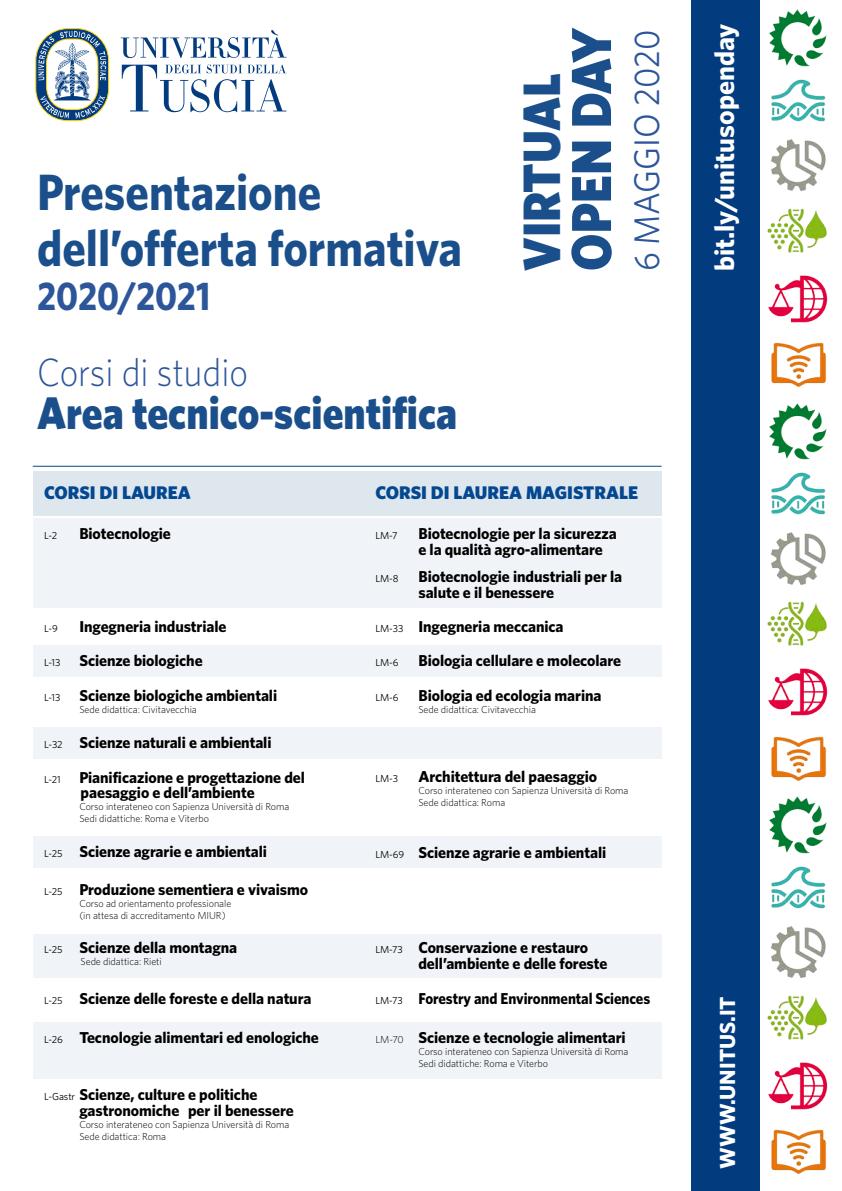
<style>
.page{position:relative;width:842px;height:1191px;background:#fff}
.page>*{position:absolute;margin:0;border:0;box-sizing:border-box;transform-origin:0 0}
.t1{font:900 56.5px "Whitney";color:#1b4f8b;scale:.91 1}
.t2{font:900 52.8px "Whitney";color:#1b4f8b;scale:.91 1}
.t3{font:700 51.1px/55.8px "Whitney";color:#1b4f8b;scale:.91 1}
.t4{font:900 45.7px "Whitney";color:#1b4f8b;scale:.9 1}
.t5{font:700 40.2px "Whitney";color:#2d569a;scale:.86 1}
.t6{font:300 39.4px "Whitney";color:#2d569a;scale:.91 1}
.t7{font:35.6px "Whitney";color:#2d569a;scale:.93 1}
.t8{font:700 27.7px "Whitney";color:#fff}
.t9{font:700 21.9px "Whitney";color:#fff}
.t10{font:900 18.3px "Whitney";color:#034890}
.t11{font:700 15.8px/15.8px "Whitney";letter-spacing:-.005em;color:#000}
.t12{font:700 15.8px "Whitney";letter-spacing:-.005em;color:#000;scale:.94 1}
.t13{font:300 10.2px/12px "Whitney";letter-spacing:-.005em;color:#000}
.t14{font:10.2px "Whitney";color:#000}
.s1{font-weight:400;font-size:10.2px}
.s2{font-weight:300;font-size:10.2px}
</style>
<div class="page">
<div style="left:691px;top:0;width:69px;height:1191px;background:#023b7e"></div>
<img style="left:769px;top:10px;width:58px;height:57px">
<img style="left:771px;top:79px;width:55px;height:43px">
<img style="left:771px;top:139px;width:55px;height:52px">
<img style="left:767px;top:208px;width:60px;height:45px">
<img style="left:768px;top:275px;width:60px;height:48px">
<img style="left:771px;top:342px;width:56px;height:46px">
<img style="left:769px;top:403px;width:58px;height:57px">
<img style="left:771px;top:472px;width:55px;height:43px">
<img style="left:771px;top:532px;width:55px;height:53px">
<img style="left:767px;top:601px;width:60px;height:45px">
<img style="left:768px;top:668px;width:60px;height:48px">
<img style="left:771px;top:736px;width:56px;height:46px">
<img style="left:769px;top:796px;width:58px;height:58px">
<img style="left:771px;top:866px;width:55px;height:43px">
<img style="left:771px;top:926px;width:55px;height:52px">
<img style="left:767px;top:995px;width:60px;height:45px">
<img style="left:768px;top:1062px;width:60px;height:48px">
<img style="left:771px;top:1129px;width:56px;height:46px">
<svg style="left:35px;top:28px;width:252px;height:94px"></svg>
<div style="left:33px;top:471px;width:629px;height:44px;background:#dee6ee"></div>
<div style="left:33px;top:726px;width:629px;height:32px;background:#f0f3f7"></div>
<div style="left:33px;top:518px;width:629px;height:90px;background:#f0f3f7"></div>
<div style="left:33px;top:645px;width:629px;height:31px;background:#f0f3f7"></div>
<div style="left:33px;top:836px;width:629px;height:32px;background:#f0f3f7"></div>
<div style="left:33px;top:934px;width:629px;height:43px;background:#f0f3f7"></div>
<div style="left:33px;top:1022px;width:629px;height:57px;background:#f0f3f7"></div>
<hr style="left:33px;top:466px;width:629px;height:1px;background:#034890">
<h3 class="t3" style="left:37px;top:163px;width:469px">Presentazione dell’offerta formativa</h3>
<h3 class="t5" style="left:37px;top:271px;width:203px">2020/2021</h3>
<h3 class="t6" style="left:37px;top:349px;width:233px">Corsi di studio</h3>
<h3 class="t4" style="left:37px;top:385px;width:468px">Area tecnico-scientifica</h3>
<h2 class="t2" style="left:509px;top:271px;width:218px;rotate:-90deg">VIRTUAL</h2>
<h1 class="t1" style="left:557px;top:271px;width:269px;rotate:-90deg">OPEN DAY</h1>
<h3 class="t7" style="left:626px;top:271px;width:261px;rotate:-90deg">6 MAGGIO 2020</h3>
<h3 class="t8" style="left:708px;top:271px;width:249px;rotate:-90deg">bit.ly/unitusopenday</h3>
<p class="t10" style="left:44px;top:481px;width:148px">CORSI DI LAUREA</p>
<p class="t14" style="left:44px;top:530px;width:15px">L-2</p>
<p class="t11" style="left:79px;top:525px;width:93px">Biotecnologie</p>
<p class="t11" style="left:44px;top:608px;width:235px;line-height:34.7px;text-indent:35px">Ingegneria industriale<br><span class="s1">L-13</span> Scienze biologiche<br><span class="s1">L-13</span> Scienze biologiche ambientali</p>
<p class="t13" style="left:79px;top:703px;width:119px">Sede didattica: Civitavecchia</p>
<p class="t11" style="left:44px;top:724px;width:262px;line-height:34.7px"><span class="s1">L-32</span> Scienze naturali e ambientali<br><span class="s1">L-21</span> Pianificazione e progettazione del</p>
<p class="t11" style="left:81px;top:784px;width:175px">paesaggio e dell’ambiente</p>
<p class="t13" style="left:79px;top:800px;width:212px">Corso interateneo con Sapienza Università di Roma<br>Sedi didattiche: Roma e Viterbo</p>
<p class="t11" style="left:44px;top:843px;width:224px"><span class="s1">L-25</span> Scienze agrarie e ambientali</p>
<p class="t11" style="left:44px;top:881px;width:265px"><span class="s1">L-25</span> Produzione sementiera e vivaismo</p>
<p class="t13" style="left:79px;top:897px;width:153px">Corso ad orientamento professionale (in attesa di accreditamento MIUR)</p>
<p class="t11" style="left:44px;top:939px;width:195px"><span class="s1">L-25</span> Scienze della montagna</p>
<p class="t13" style="left:81px;top:955px;width:83px">Sede didattica: Rieti</p>
<p class="t11" style="left:44px;top:990px;width:269px"><span class="s1">L-25</span> Scienze delle foreste e della natura</p>
<p class="t11" style="left:44px;top:1029px;width:276px"><span class="s1">L-26</span> Tecnologie alimentari ed enologiche</p>
<p class="t14" style="left:44px;top:622px;width:15px">L-9</p>
<p class="t11" style="left:79px;top:1086px;width:216px;text-indent:-35px"><span class="s1">L-Gastr</span> Scienze, culture e politiche gastronomiche per il benessere</p>
<p class="t13" style="left:79px;top:1118px;width:212px">Corso interateneo con Sapienza Università di Roma<br>Sede didattica: Roma</p>
<p class="t10" style="left:375px;top:481px;width:264px">CORSI DI LAUREA MAGISTRALE</p>
<p class="t14" style="left:375px;top:530px;width:24px">LM-7</p>
<p class="t11" style="left:418px;top:525px;width:200px">Biotecnologie per la sicurezza e la qualità agro-alimentare</p>
<p class="t11" style="left:418px;top:568px;width:205px;text-indent:-43px"><span class="s1">LM-8</span> Biotecnologie industriali per la salute e il benessere</p>
<p class="t11" style="left:375px;top:608px;width:247px;line-height:34.5px"><span class="s1">LM-33</span> Ingegneria meccanica<br><span class="s1">LM-6</span> Biologia cellulare e molecolare<br><span class="s1">LM-6</span> Biologia ed ecologia marina</p>
<p class="t13" style="left:418px;top:703px;width:119px">Sede didattica: Civitavecchia</p>
<p class="t14" style="left:375px;top:772px;width:24px">LM-3</p>
<p class="t11" style="left:418px;top:768px;width:180px">Architettura del paesaggio</p>
<p class="t13" style="left:418px;top:784px;width:212px">Corso interateneo con Sapienza Università di Roma<br>Sede didattica: Roma</p>
<p class="t11" style="left:375px;top:844px;width:232px"><span class="s1">LM-69</span> Scienze agrarie e ambientali</p>
<p class="t11" style="left:418px;top:939px;width:190px;text-indent:-43px"><span class="s1">LM-73</span> Conservazione e restauro dell’ambiente e delle foreste</p>
<p class="t12" style="left:375px;top:989px;width:294px"><span class="s1">LM-73</span> Forestry and Environmental Sciences</p>
<p class="t11" style="left:375px;top:1029px;width:252px"><span class="s2">LM-70</span> Scienze e tecnologie alimentari</p>
<p class="t13" style="left:418px;top:1045px;width:212px">Corso interateneo con Sapienza Università di Roma<br>Sedi didattiche: Roma e Viterbo</p>
<h3 class="t9" style="left:714px;top:1168px;width:174px;rotate:-90deg">WWW.UNITUS.IT</h3>
</div>
